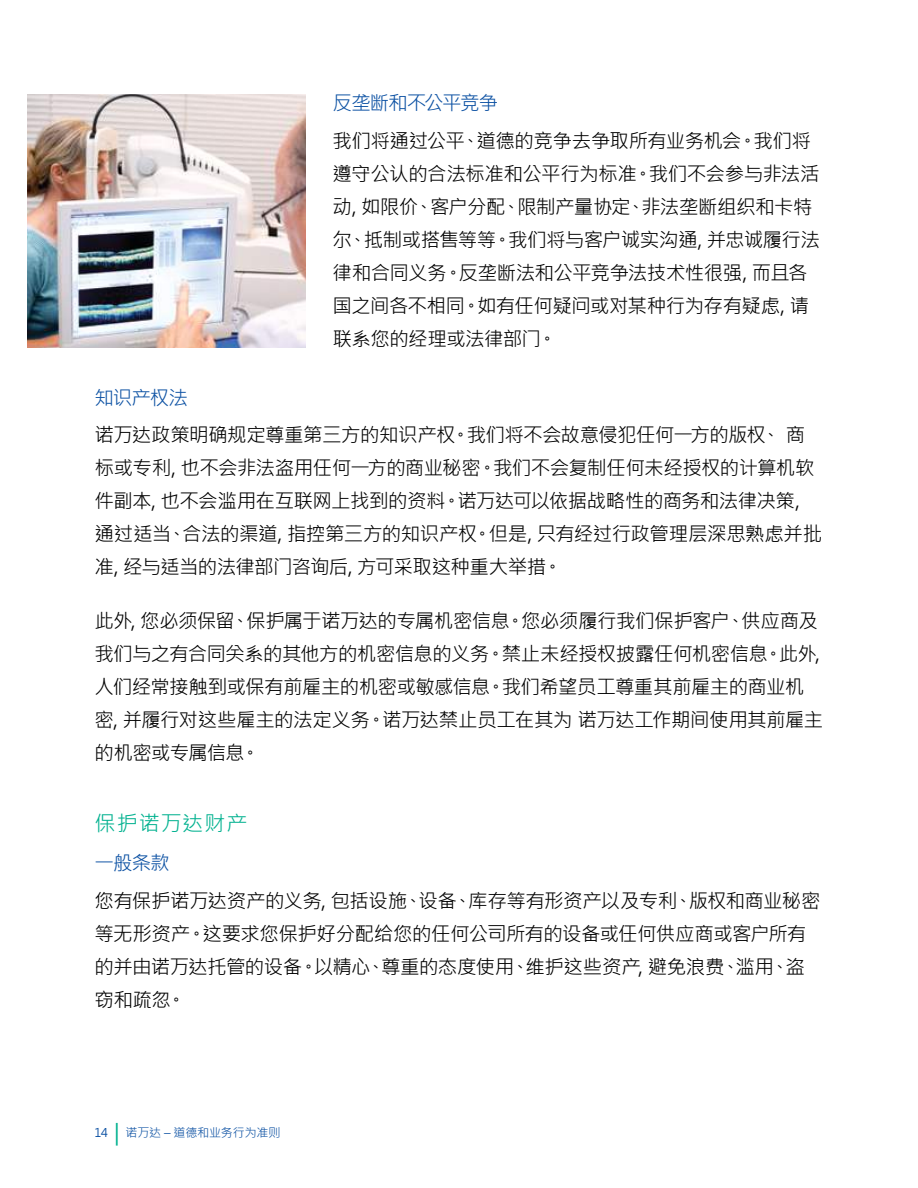
<style>
.page{position:relative;width:918px;height:1188px;background:#fff}
.page>*{position:absolute;margin:0;border:0;box-sizing:border-box;transform-origin:0 0}
.t1{font:21px "Microsoft Jheng Hei";letter-spacing:.045em;color:#00b18f}
.t2{font:19.5px/33px "Microsoft Jheng Hei";letter-spacing:-.03em;color:#000}
.t3{font:19.5px "Microsoft Jheng Hei";letter-spacing:-.05em;color:#0c51a3}
.t4{font:12px "Microsoft Jheng Hei";letter-spacing:-.015em;color:#0c51a3}
.s1{font-size:21px;color:#00b18f}
</style>
<div class="page">
<img style="left:27px;top:94px;width:279px;height:254px">
<p class="t3" style="left:333px;top:91px;width:167px">反垄断和不公平竞争</p>
<p class="t2" style="left:333px;top:124px;width:489px">我们将通过公平、道德的竞争去争取所有业务机会。我们将遵守公认的合法标准和公平行为标准。我们不会参与非法活动, 如限价、客户分配、限制产量协定、非法垄断组织和卡特尔、抵制或搭售等等。我们将与客户诚实沟通, 并忠诚履行法律和合同义务。反垄断法和公平竞争法技术性很强, 而且各国之间各不相同。如有任何疑问或对某种行为存有疑虑, 请联系您的经理或法律部门。</p>
<p class="t3" style="left:95px;top:386px;width:95px">知识产权法</p>
<p class="t2" style="left:95px;top:419px;width:729px">诺万达政策明确规定尊重第三方的知识产权。我们将不会故意侵犯任何一方的版权、 商标或专利, 也不会非法盗用任何一方的商业秘密。我们不会复制任何未经授权的计算机软件副本, 也不会滥用在互联网上找到的资料。诺万达可以依据战略性的商务和法律决策,通过适当、合法的渠道, 指控第三方的知识产权。但是, 只有经过行政管理层深思熟虑并批准, 经与适当的法律部门咨询后, 方可采取这种重大举措。</p>
<p class="t2" style="left:95px;top:604px;width:730px">此外, 您必须保留、保护属于诺万达的专属机密信息。您必须履行我们保护客户、供应商及我们与之有合同关系的其他方的机密信息的义务。禁止未经授权披露任何机密信息。此外,人们经常接触到或保有前雇主的机密或敏感信息。我们希望员工尊重其前雇主的商业机密, 并履行对这些雇主的法定义务。诺万达禁止员工在其为 诺万达工作期间使用其前雇主的机密或专属信息。</p>
<p class="t1" style="left:94px;top:810px;width:154px">保护诺万达财产</p>
<p class="t3" style="left:94px;top:851px;width:77px">一般条款</p>
<p class="t2" style="left:94px;top:884px;width:728px">您有保护诺万达资产的义务, 包括设施、设备、库存等有形资产以及专利、版权和商业秘密等无形资产。这要求您保护好分配给您的任何公司所有的设备或任何供应商或客户所有的并由诺万达托管的设备。以精心、尊重的态度使用、维护这些资产, 避免浪费、滥用、盗窃和疏忽。</p>
<p class="t4" style="left:94px;top:1125px;width:187px">14 <span class="s1">|</span> 诺万达 – 道德和业务行为准则</p>
</div>
